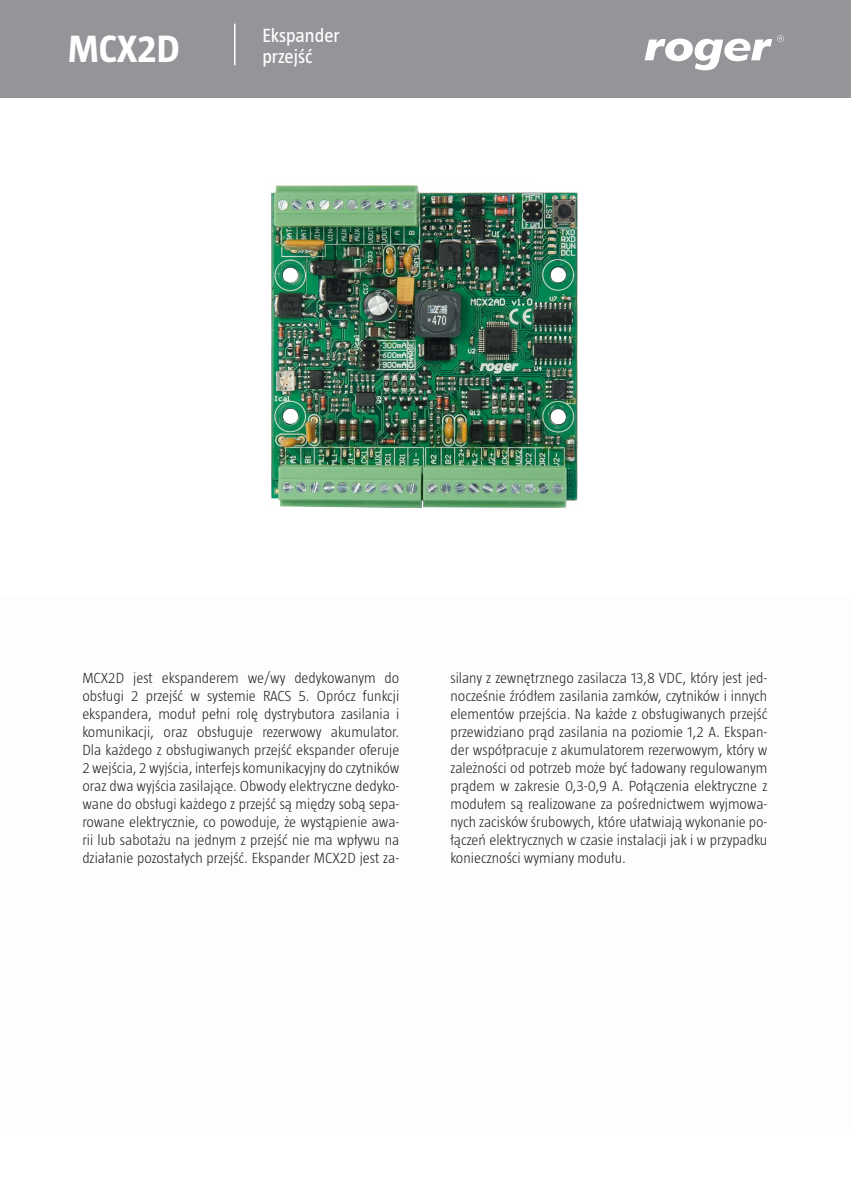
<style>
.page{position:relative;width:851px;height:1191px;background:#fff}
.page>*{position:absolute;margin:0;border:0;box-sizing:border-box;transform-origin:0 0}
.t1{font:700 39px "Taz";color:#fff}
.t2{font:19.5px "Taz";color:#fff}
.t3{font:300 15px/18px "Taz";color:#231f20;text-align:justify}
</style>
<div class="page">
<div style="left:0;top:0;width:850px;height:98px;background:#939598"></div>
<svg style="left:644px;top:35px;width:139px;height:35px"></svg>
<hr style="left:234px;top:24px;width:1px;height:41px;background:#fff">
<img style="left:271px;top:185px;width:307px;height:323px">
<h1 class="t1" style="left:68px;top:27px;width:113px">MCX2D</h1>
<h2 class="t2" style="left:262px;top:25px;width:79px">Ekspander</h2>
<h2 class="t2" style="left:262px;top:46px;width:51px">przejść</h2>
<p class="t3" style="left:82px;top:668px;width:318px">MCX2D jest ekspanderem we/wy dedykowanym do obsługi 2 przejść w systemie RACS 5. Oprócz funkcji ekspandera, moduł pełni rolę dystrybutora zasilania i komunikacji, oraz obsługuje rezerwowy akumulator.<br>Dla każdego z obsługiwanych przejść ekspander oferuje 2 wejścia, 2 wyjścia, interfejs komunikacyjny do czytników oraz dwa wyjścia zasilające. Obwody elektryczne dedyko&shy;wane do obsługi każdego z przejść są między sobą sepa&shy;rowane elektrycznie, co powoduje, że wystąpienie awa&shy;rii lub sabotażu na jednym z przejść nie ma wpływu na działanie pozostałych przejść. Ekspander MCX2D jest za-</p>
<p class="t3" style="left:450px;top:668px;width:318px">silany z zewnętrznego zasilacza 13,8 VDC, który jest jed&shy;nocześnie źródłem zasilania zamków, czytników i innych elementów przejścia. Na każde z obsługiwanych przejść przewidziano prąd zasilania na poziomie 1,2 A. Ekspan&shy;der współpracuje z akumulatorem rezerwowym, który w zależności od potrzeb może być ładowany regulowanym prądem w zakresie 0,3-0,9 A. Połączenia elektryczne z modułem są realizowane za pośrednictwem wyjmowa&shy;nych zacisków śrubowych, które ułatwiają wykonanie po&shy;łączeń elektrycznych w czasie instalacji jak i w przypadku konieczności wymiany modułu.</p>
</div>
